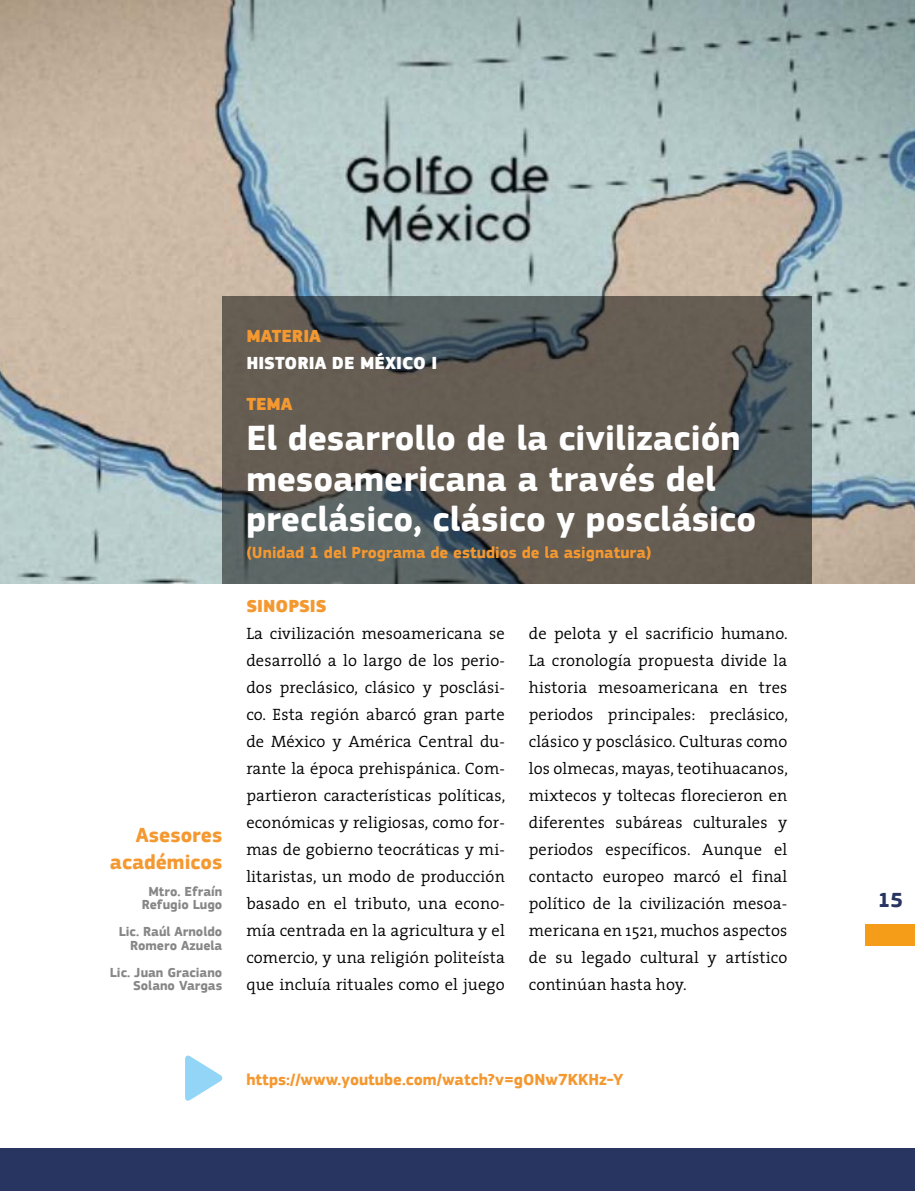
<style>
.page{position:relative;width:915px;height:1191px;background:#fff}
.page>*{position:absolute;margin:0;border:0;box-sizing:border-box;transform-origin:0 0}
.t1{font:700 36px/40.5px "PF Square Sans Pro";color:#fff}
.t2{font:700 21px/27px "PF Square Sans Pro";color:#f49830;text-align:right}
.t3{font:700 21px "PF Square Sans Pro";color:#283560}
.t4{font:900 18px "PF Square Sans Pro";color:#f49830}
.t5{font:900 18px "PF Square Sans Pro";color:#fff}
.t6{font:300 16.5px/27px "The Serif";letter-spacing:.01em;color:#000;text-align:justify}
.t7{font:700 16.5px "PF Square Sans Pro";color:#f49830}
.t8{font:700 13.5px/13.5px "PF Square Sans Pro";color:#878787;text-align:right}
</style>
<div class="page">
<hr style="left:0;top:1147px;width:1px;height:44px;background:#283560">
<div style="left:1px;top:1147px;width:913px;height:44px;background:#283560"></div>
<div style="left:865px;top:924px;width:49px;height:21px;background:#f59d19"></div>
<img style="left:0;top:0;width:914px;height:583px">
<svg style="left:222px;top:296px;width:589px;height:287px;background:#5d5b55"></svg>
<svg style="left:185px;top:1055px;width:38px;height:46px"></svg>
<p class="t2" style="left:110px;top:822px;width:114px">Asesores académicos</p>
<p class="t8" style="left:142px;top:885px;width:82px;text-align:center">Mtro. Efraín<br>Refugio Lugo</p>
<p class="t8" style="left:119px;top:925px;width:105px">Lic. Raúl Arnoldo<br>Romero Azuela</p>
<p class="t8" style="left:110px;top:966px;width:114px">Lic. Juan Graciano<br>Solano Vargas</p>
<p class="t4" style="left:246px;top:325px;width:76px">MATERIA</p>
<p class="t5" style="left:246px;top:352px;width:192px">HISTORIA DE MÉXICO I</p>
<p class="t4" style="left:246px;top:392px;width:48px">TEMA</p>
<h1 class="t1" style="left:246px;top:419px;width:511px">El desarrollo de la civilización mesoamericana a través del preclásico, clásico y posclásico</h1>
<p class="t7" style="left:246px;top:543px;width:406px">(Unidad 1 del Programa de estudios de la asignatura)</p>
<p class="t4" style="left:246px;top:595px;width:82px">SINOPSIS</p>
<p class="t6" style="left:246px;top:619px;width:260px">La civilización mesoamericana se desarrolló a lo largo de los perio&shy;dos preclásico, clásico y posclási&shy;co. Esta región abarcó gran parte de México y América Central du&shy;rante la época prehispánica. Com&shy;partieron características políticas, económicas y religiosas, como for&shy;mas de gobierno teocráticas y mi&shy;litaristas, un modo de producción basado en el tributo, una econo&shy;mía centrada en la agricultura y el comercio, y una religión politeísta que incluía rituales como el juego</p>
<p class="t6" style="left:528px;top:619px;width:260px">de pelota y el sacrificio humano.<br>La cronología propuesta divide la historia mesoamericana en tres periodos principales: preclásico, clásico y posclásico. Culturas como los olmecas, mayas, teotihuacanos, mixtecos y toltecas florecieron en diferentes subáreas culturales y periodos específicos. Aunque el contacto europeo marcó el final político de la civilización mesoa&shy;mericana en 1521, muchos aspectos de su legado cultural y artístico continúan hasta hoy.</p>
<p class="t7" style="left:246px;top:1069px;width:378px">https://www.youtube.com/watch?v=gONw7KKHz-Y</p>
<p class="t3" style="left:877px;top:887px;width:27px">15</p>
</div>
